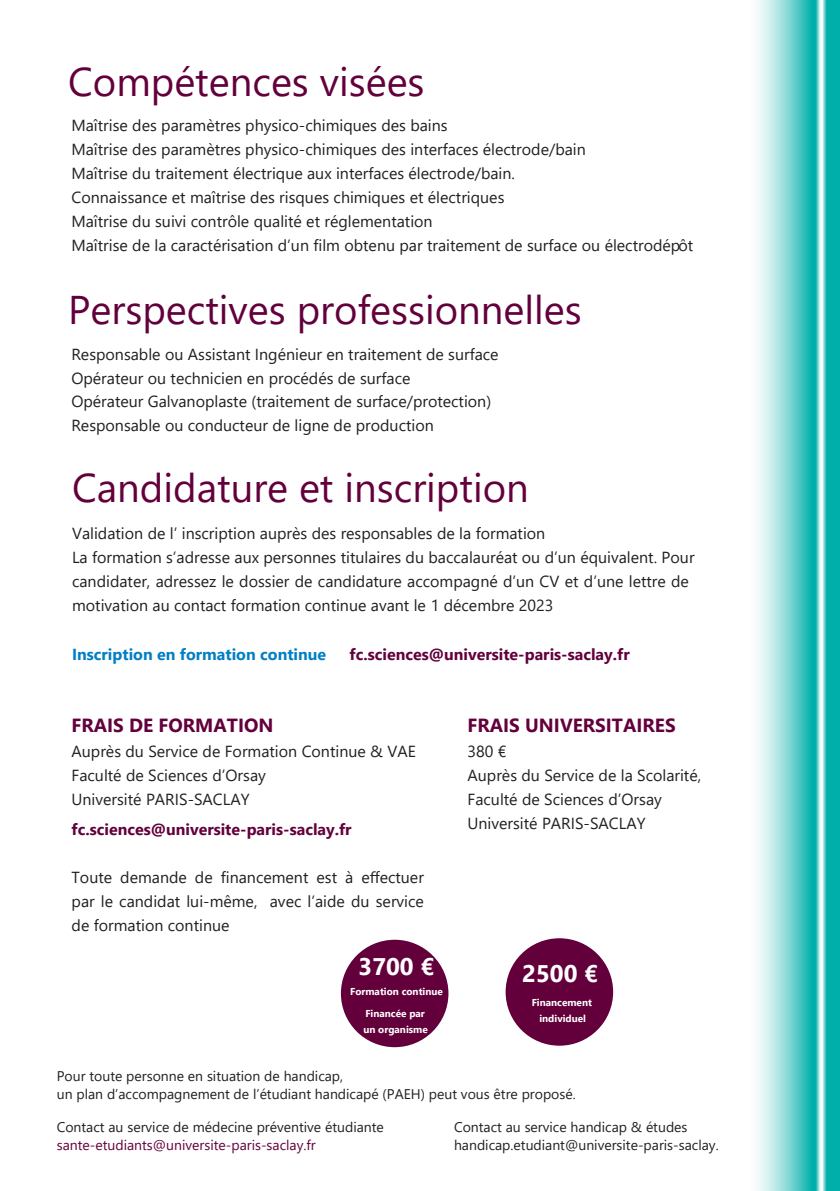
<style>
.page{position:relative;width:840px;height:1191px;background:#fff}
.page>*{position:absolute;margin:0;border:0;box-sizing:border-box;transform-origin:0 0}
.t1{font:40px "Segoe UI";color:#63003c}
.t2{font:700 24px "Segoe UI";color:#fff}
.t3{font:700 19px "Segoe UI";color:#63003c}
.t4{font:16px/24px "Segoe UI";color:#231f20}
.t5{font:700 16px "Segoe UI";color:#63003c}
.t6{font:700 16px "Segoe UI";color:#007ec5}
.t7{font:14px/18px "Segoe UI";color:#231f20}
.t8{font:14px "Segoe UI";color:#63003c}
.t9{font:700 10px/16px "Segoe UI";color:#fff}
</style>
<div class="page">
<div style="left:341px;top:939px;width:107px;height:108px;background:#63003c;border-radius:50%"></div>
<div style="left:505px;top:938px;width:107px;height:107px;background:#63003c;border-radius:50%"></div>
<hr style="left:838px;top:0;width:1px;height:1191px;background:#00afa9">
<svg style="left:756px;top:0;width:82px;height:1191px;background:#76d3d0"></svg>
<h1 class="t1" style="left:68px;top:44px;width:358px">Compétences visées</h1>
<p class="t4" style="left:71px;top:112px;width:623px">Maîtrise des paramètres physico-chimiques des bains<br>Maîtrise des paramètres physico-chimiques des interfaces électrode/bain<br>Maîtrise du traitement électrique aux interfaces électrode/bain.<br>Connaissance et maîtrise des risques chimiques et électriques<br>Maîtrise du suivi contrôle qualité et réglementation<br>Maîtrise de la caractérisation d’un film obtenu par traitement de surface ou électrodépôt</p>
<h1 class="t1" style="left:68px;top:272px;width:515px">Perspectives professionnelles</h1>
<p class="t4" style="left:71px;top:341px;width:428px">Responsable ou Assistant Ingénieur en traitement de surface Opérateur ou technicien en procédés de surface<br>Opérateur Galvanoplaste (traitement de surface/protection)<br>Responsable ou conducteur de ligne de production</p>
<h1 class="t1" style="left:72px;top:450px;width:458px">Candidature et inscription</h1>
<p class="t4" style="left:72px;top:519px;width:623px">Validation de l’ inscription auprès des responsables de la formation<br>La formation s’adresse aux personnes titulaires du baccalauréat ou d’un équivalent. Pour candidater, adressez le dossier de candidature accompagné d’un CV et d’une lettre de motivation au contact formation continue avant le 1 décembre 2023</p>
<p class="t6" style="left:72px;top:639px;width:255px">Inscription en formation continue</p>
<p class="t5" style="left:349px;top:639px;width:281px">fc.sciences@universite-paris-saclay.fr</p>
<p class="t3" style="left:72px;top:707px;width:203px">FRAIS DE FORMATION</p>
<p class="t4" style="left:72px;top:738px;width:345px">Auprès du Service de Formation Continue &amp; VAE<br>Faculté de Sciences d’Orsay<br>Université PARIS-SACLAY</p>
<p class="t5" style="left:72px;top:814px;width:281px">fc.sciences@universite-paris-saclay.fr</p>
<p class="t4" style="left:72px;top:864px;width:353px;text-align:justify">Toute demande de financement est à effectuer par le candidat lui-même, avec l’aide du service de formation continue</p>
<p class="t3" style="left:467px;top:707px;width:209px">FRAIS UNIVERSITAIRES</p>
<p class="t4" style="left:467px;top:738px;width:235px">380 €<br>Auprès du Service de la Scolarité,<br>Faculté de Sciences d’Orsay<br>Université PARIS-SACLAY</p>
<h2 class="t2" style="left:358px;top:944px;width:77px">3700 €</h2>
<h2 class="t2" style="left:522px;top:951px;width:77px">2500 €</h2>
<p class="t9" style="left:350px;top:982px;width:94px">Formation continue</p>
<p class="t9" style="left:363px;top:1004px;width:66px">Financée par un organisme</p>
<p class="t9" style="left:531px;top:993px;width:62px;text-align:center">Financement individuel</p>
<p class="t7" style="left:57px;top:1065px;width:520px">Pour toute personne en situation de handicap,<br>un plan d’accompagnement de l’étudiant handicapé (PAEH) peut vous être proposé.</p>
<p class="t7" style="left:454px;top:1116px;width:266px">Contact au service handicap &amp; études handicap.etudiant@universite-paris-saclay.</p>
<p class="t7" style="left:57px;top:1116px;width:328px">Contact au service de médecine préventive étudiante</p>
<p class="t8" style="left:57px;top:1131px;width:260px">sante-etudiants@universite-paris-saclay.fr</p>
</div>
